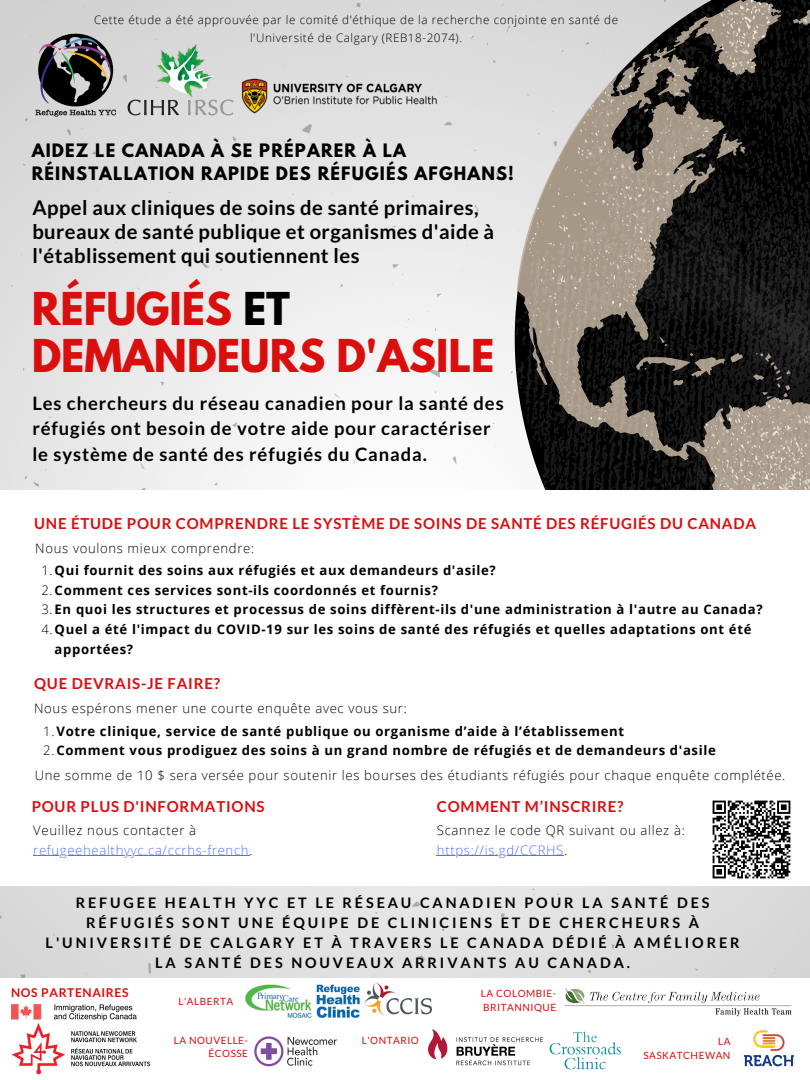
<style>
.page{position:relative;width:810px;height:1080px;background:#fff}
.page>*{position:absolute;margin:0;border:0;box-sizing:border-box;transform-origin:0 0}
.t1{font:700 40.12px/47.1px "League Spartan";color:#db0e0e}
.t2{font:700 20.19px/23.9px "Lato";letter-spacing:.025em;color:#000}
.t3{font:700 18.44px/25.6px "Lato";letter-spacing:.05em;color:#000}
.t4{font:700 16.44px/23.2px "League Spartan";letter-spacing:.07em;color:#000}
.t5{font:700 15.06px "Lato";letter-spacing:.05em;color:#db0e0e}
.t6{font:700 14.44px/20.1px "Lato";letter-spacing:.2em;color:#000;text-align:center}
.t7{font:700 13.12px/19.7px "Open Sans";letter-spacing:.05em;color:#000}
.t8{font:300 13.12px "Open Sans";letter-spacing:.05em;color:#000}
.t9{font:300 13.12px/19.7px "Open Sans";letter-spacing:.05em;color:#5271ff}
.t10{font:700 12.12px "Lato";letter-spacing:.05em;color:#db0e0e}
.t11{font:300 11.62px/17.4px "Open Sans";letter-spacing:.05em;color:#000;text-align:center}
.t12{font:10px/13.6px "Lato";letter-spacing:.05em;color:#db0e0e;text-align:right}
.s1{color:#000}
.s2{font-weight:300}
</style>
<div class="page">
<svg style="left:140px;top:488px;width:6px;height:2px"></svg>
<svg style="left:214px;top:482px;width:4px;height:3px"></svg>
<svg style="left:148px;top:963px;width:3px;height:10px"></svg>
<svg style="left:160px;top:381px;width:4px;height:5px"></svg>
<svg style="left:67px;top:129px;width:4px;height:7px"></svg>
<svg style="left:532px;top:889px;width:3px;height:7px"></svg>
<svg style="left:262px;top:210px;width:3px;height:5px"></svg>
<svg style="left:559px;top:946px;width:5px;height:10px"></svg>
<svg style="left:324px;top:975px;width:6px;height:3px"></svg>
<svg style="left:611px;top:943px;width:4px;height:6px"></svg>
<svg style="left:417px;top:924px;width:5px;height:3px"></svg>
<svg style="left:416px;top:955px;width:18px;height:5px"></svg>
<svg style="left:587px;top:970px;width:4px;height:4px"></svg>
<svg style="left:334px;top:394px;width:6px;height:4px"></svg>
<svg style="left:251px;top:318px;width:7px;height:5px"></svg>
<svg style="left:337px;top:249px;width:4px;height:3px"></svg>
<svg style="left:238px;top:377px;width:8px;height:4px"></svg>
<svg style="left:364px;top:226px;width:5px;height:7px"></svg>
<svg style="left:136px;top:462px;width:9px;height:11px"></svg>
<svg style="left:233px;top:136px;width:4px;height:5px"></svg>
<svg style="left:501px;top:913px;width:4px;height:4px"></svg>
<svg style="left:358px;top:358px;width:7px;height:3px"></svg>
<svg style="left:137px;top:940px;width:7px;height:2px"></svg>
<svg style="left:412px;top:901px;width:9px;height:6px"></svg>
<svg style="left:357px;top:3px;width:3px;height:5px"></svg>
<svg style="left:663px;top:918px;width:4px;height:5px"></svg>
<svg style="left:297px;top:123px;width:15px;height:10px"></svg>
<svg style="left:92px;top:151px;width:5px;height:4px"></svg>
<svg style="left:232px;top:422px;width:6px;height:6px"></svg>
<svg style="left:138px;top:288px;width:5px;height:3px"></svg>
<svg style="left:33px;top:482px;width:6px;height:5px"></svg>
<svg style="left:202px;top:260px;width:7px;height:8px"></svg>
<svg style="left:15px;top:968px;width:10px;height:10px"></svg>
<svg style="left:251px;top:231px;width:8px;height:3px"></svg>
<svg style="left:376px;top:0;width:60px;height:474px;fill:#ededed"></svg>
<svg style="left:438px;top:0;width:372px;height:490px;background:#7c7874"></svg>
<img style="left:237px;top:76px;width:214px;height:38px">
<img style="left:26px;top:28px;width:99px;height:96px">
<img style="left:125px;top:39px;width:112px;height:81px">
<hr style="left:437px;top:855px;width:127px;height:1px;background:#5271ff">
<img style="left:712px;top:800px;width:79px;height:79px">
<hr style="left:33px;top:855px;width:216px;height:1px;background:#5271ff">
<img style="left:428px;top:1029px;width:116px;height:37px">
<img style="left:743px;top:1030px;width:51px;height:37px">
<img style="left:564px;top:988px;width:228px;height:28px">
<img style="left:255px;top:1036px;width:82px;height:31px">
<img style="left:245px;top:984px;width:115px;height:34px">
<img style="left:364px;top:983px;width:67px;height:32px">
<img style="left:549px;top:1031px;width:72px;height:39px">
<img style="left:11px;top:1004px;width:125px;height:17px">
<img style="left:11px;top:1023px;width:140px;height:51px">
<p class="t11" style="left:94px;top:11px;width:525px">Cette étude a été approuvée par le comité d'éthique de la recherche conjointe en santé de l'Université de Calgary (REB18-2074).</p>
<p class="t4" style="left:32px;top:141px;width:484px">AIDEZ LE CANADA À SE PRÉPARER À LA<br>RÉINSTALLATION RAPIDE DES RÉFUGIÉS AFGHANS!</p>
<p class="t2" style="left:32px;top:195px;width:463px">Appel aux cliniques de soins de santé primaires, bureaux de santé publique et organismes d'aide à l'établissement qui soutiennent les</p>
<p class="t1" style="left:32px;top:290px;width:464px">RÉFUGIÉS <span class="s1">ET<br></span>DEMANDEURS D'ASILE</p>
<p class="t3" style="left:32px;top:390px;width:473px">Les chercheurs du réseau canadien pour la santé des réfugiés ont besoin de votre aide pour caractériser le système de santé des réfugiés du Canada.</p>
<p class="t5" style="left:34px;top:514px;width:723px">UNE ÉTUDE POUR COMPRENDRE LE SYSTÈME DE SOINS DE SANTÉ DES RÉFUGIÉS DU CANADA</p>
<p class="t8" style="left:35px;top:539px;width:220px">Nous voulons mieux comprendre:</p>
<p class="t7" style="left:41px;top:560px;width:456px"><span class="s2">1.</span>Qui fournit des soins aux réfugiés et aux demandeurs d'asile?</p>
<p class="t7" style="left:41px;top:580px;width:398px"><span class="s2">2.</span>Comment ces services sont-ils coordonnés et fournis?</p>
<p class="t7" style="left:41px;top:600px;width:723px"><span class="s2">3.</span>En quoi les structures et processus de soins diffèrent-ils d'une administration à l'autre au Canada?</p>
<p class="t7" style="left:55px;top:619px;width:698px;text-indent:-13px"><span class="s2">4.</span>Quel a été l'impact du COVID-19 sur les soins de santé des réfugiés et quelles adaptations ont été apportées?</p>
<p class="t5" style="left:34px;top:674px;width:187px">QUE DEVRAIS-JE FAIRE?</p>
<p class="t8" style="left:34px;top:699px;width:374px">Nous espérons mener une courte enquête avec vous sur:</p>
<p class="t7" style="left:43px;top:721px;width:582px"><span class="s2">1.</span>Votre clinique, service de santé publique ou organisme d’aide à l’établissement</p>
<p class="t7" style="left:43px;top:740px;width:674px"><span class="s2">2.</span>Comment vous prodiguez des soins à un grand nombre de réfugiés et de demandeurs d'asile</p>
<p class="t8" style="left:35px;top:766px;width:752px">Une somme de 10 $ sera versée pour soutenir les bourses des étudiants réfugiés pour chaque enquête complétée.</p>
<p class="t5" style="left:32px;top:797px;width:234px">POUR PLUS D'INFORMATIONS</p>
<p class="t9" style="left:33px;top:820px;width:221px"><span class="s1">Veuillez nous contacter à </span>refugeehealthyyc.ca/ccrhs-french<span class="s1">.</span></p>
<p class="t5" style="left:437px;top:797px;width:188px">COMMENT M’INSCRIRE?</p>
<p class="t8" style="left:437px;top:821px;width:249px">Scannez le code QR suivant ou allez à:</p>
<p class="t9" style="left:437px;top:840px;width:132px">https://is.gd/CCRHS<span class="s1">.</span></p>
<p class="t6" style="left:46px;top:892px;width:696px">REFUGEE HEALTH YYC ET LE RÉSEAU CANADIEN POUR LA SANTÉ DES RÉFUGIÉS SONT UNE ÉQUIPE DE CLINICIENS ET DE CHERCHEURS À L'UNIVERSITÉ DE CALGARY ET À TRAVERS LE CANADA DÉDIÉ À AMÉLIORER LA SANTÉ DES NOUVEAUX ARRIVANTS AU CANADA.</p>
<p class="t12" style="left:178px;top:994px;width:56px">L'ALBERTA</p>
<p class="t12" style="left:362px;top:1033px;width:59px">L'ONTARIO</p>
<p class="t10" style="left:11px;top:985px;width:119px">NOS PARTENAIRES</p>
<p class="t12" style="left:481px;top:987px;width:77px;text-align:left">LA COLOMBIE-<br>BRITANNIQUE</p>
<p class="t12" style="left:174px;top:1033px;width:76px">LA NOUVELLE-<br>ÉCOSSE</p>
<p class="t12" style="left:643px;top:1034px;width:89px">LA<br>SASKATCHEWAN</p>
</div>
